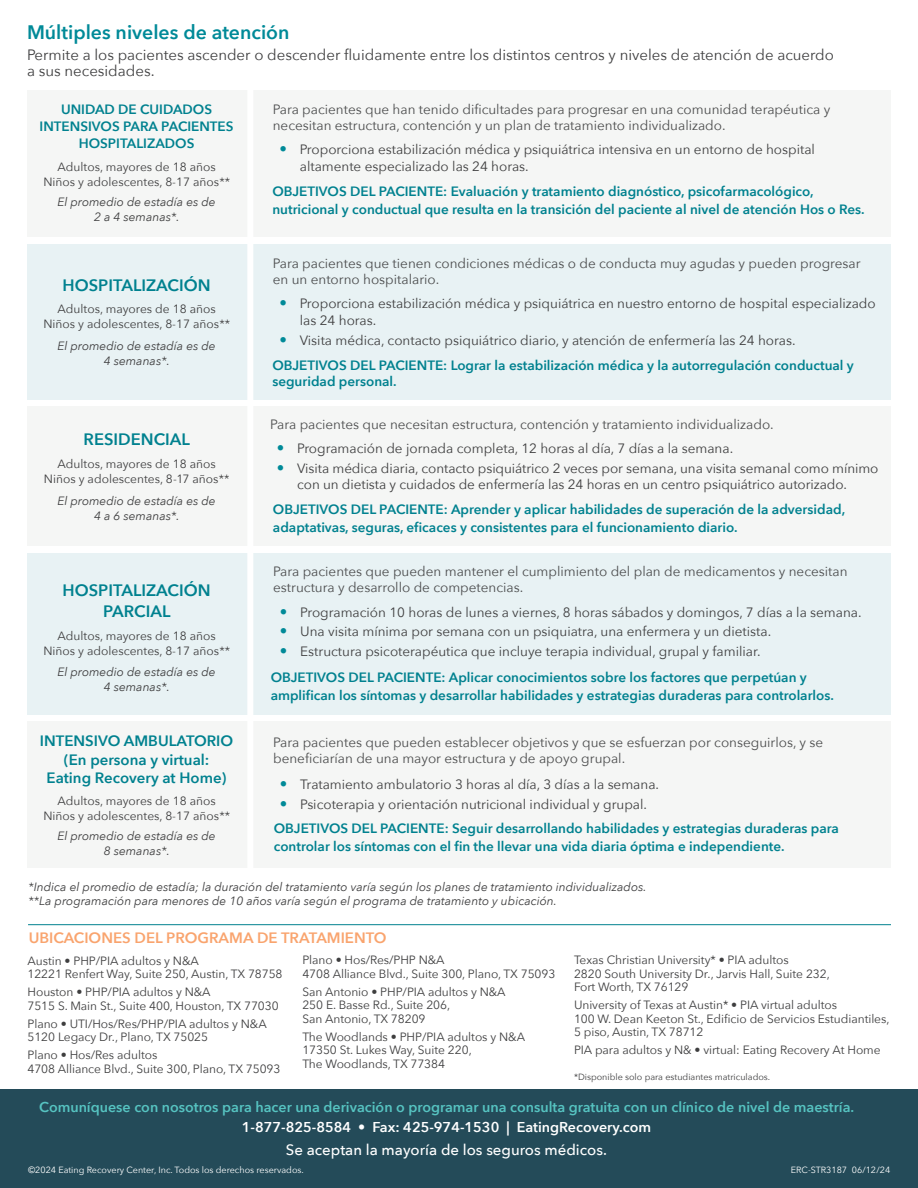
<style>
.page{position:relative;width:918px;height:1188px;background:#fff}
.page>*{position:absolute;margin:0;border:0;box-sizing:border-box;transform-origin:0 0}
.t1{font:600 19.5px "Avenir Next";color:#008a98}
.t2{font:600 16.5px/21px "Avenir Next";color:#00818f;text-align:center}
.t3{font:15px/16.5px "Avenir Next";color:#3e3e3f}
.t4{font:600 15px/19.5px "Avenir Next";color:#00818f;text-align:center}
.t5{font:500 15px "Avenir Next";color:#fff}
.t6{font:600 15px "Avenir Next";color:#f9a46e}
.t7{font:600 14.25px "Avenir Next";color:#56c3c1}
.t8{font:600 14.25px "Avenir Next";color:#fff}
.t9{font:600 13.5px/18px "Avenir Next";color:#00818f}
.t10{font:13.5px/16.5px "Avenir Next";color:#3e3e3f}
.t11{font:13.5px/16.5px "Avenir Next";color:#4b4c4d}
.t12{font:12px/13.5px "Avenir Next";letter-spacing:-.005em;color:#3e3e3f}
.t13{font:italic 12px/15px "Avenir Next";color:#3e3e3f;text-align:center}
.t14{font:9px "Avenir Next";color:#fff}
.t15{font:9px "Avenir Next";color:#3e3e3f}
.s1{font-size:15px;color:#008a98}
.s2{font-style:italic}
.s3{font-weight:400;font-size:15px;color:#008a98}
.s4{font-weight:400;color:#3e3e3f}
</style>
<div class="page">
<div style="left:27px;top:406px;width:864px;height:140px;background:#f5f6f5"></div>
<div style="left:0;top:1090px;width:918px;height:98px;background:#244b59"></div>
<div style="left:27px;top:90px;width:864px;height:147px;background:#f5f6f5"></div>
<div style="left:27px;top:244px;width:864px;height:156px;background:#e8f2f4"></div>
<div style="left:27px;top:553px;width:863px;height:161px;background:#e8f2f4"></div>
<div style="left:28px;top:721px;width:863px;height:147px;background:#f5f6f5"></div>
<div style="left:247px;top:71px;width:6px;height:818px;background:#fff"></div>
<hr style="left:28px;top:924px;width:863px;height:1px;background:#00818f">
<h1 class="t1" style="left:27px;top:15px;width:264px">Múltiples niveles de atención</h1>
<p class="t3" style="left:27px;top:46px;width:809px">Permite a los pacientes ascender o descender fluidamente entre los distintos centros y niveles de atención de acuerdo a sus necesidades.</p>
<p class="t9" style="left:40px;top:100px;width:196px;line-height:17.2px;text-align:center">UNIDAD DE CUIDADOS<br>INTENSIVOS PARA PACIENTES<br>HOSPITALIZADOS</p>
<p class="t11" style="left:273px;top:100px;width:559px">Para pacientes que han tenido dificultades para progresar en una comunidad terapéutica y necesitan estructura, contención y un plan de tratamiento individualizado.</p>
<p class="t10" style="left:280px;top:141px;width:537px"><span class="s1">•</span> Proporciona estabilización médica y psiquiátrica intensiva en un entorno de hospital</p>
<p class="t12" style="left:58px;top:160px;width:160px">Adultos, mayores de 18 años</p>
<p class="t10" style="left:300px;top:157px;width:231px">altamente especializado las 24 horas.</p>
<p class="t12" style="left:43px;top:172px;width:188px;line-height:19.5px;text-align:center">Niños y adolescentes, 8-17 años<span class="s2">**<br>El promedio de estadía es de</span></p>
<p class="t13" style="left:94px;top:208px;width:87px">2 a 4 semanas*.</p>
<p class="t9" style="left:272px;top:182px;width:594px">OBJETIVOS DEL PACIENTE: Evaluación y tratamiento diagnóstico, psicofarmacológico, nutricional y conductual que resulta en la transición del paciente al nivel de atención Hos o Res.</p>
<p class="t11" style="left:273px;top:254px;width:589px">Para pacientes que tienen condiciones médicas o de conducta muy agudas y pueden progresar en un entorno hospitalario.</p>
<p class="t10" style="left:300px;top:295px;width:578px;text-indent:-20px"><span class="s1">•</span> Proporciona estabilización médica y psiquiátrica en nuestro entorno de hospital especializado las 24 horas.</p>
<p class="t10" style="left:280px;top:331px;width:518px"><span class="s1">•</span> Visita médica, contacto psiquiátrico diario, y atención de enfermería las 24 horas.</p>
<h2 class="t2" style="left:63px;top:274px;width:149px">HOSPITALIZACIÓN</h2>
<p class="t12" style="left:43px;top:300px;width:188px;line-height:15px;text-align:center">Adultos, mayores de 18 años<br>Niños y adolescentes, 8-17 años<span class="s2">**</span></p>
<p class="t13" style="left:57px;top:338px;width:160px">El promedio de estadía es de<br>4 semanas*.</p>
<p class="t9" style="left:272px;top:357px;width:583px;line-height:16.2px">OBJETIVOS DEL PACIENTE: Lograr la estabilización médica y la autorregulación conductual y seguridad personal.</p>
<h2 class="t2" style="left:84px;top:429px;width:108px">RESIDENCIAL</h2>
<p class="t12" style="left:44px;top:456px;width:187px;line-height:15px;text-align:center">Adultos, mayores de 18 años<br>Niños y adolescentes, 8-17 años<span class="s2">**</span></p>
<p class="t13" style="left:57px;top:492px;width:160px">El promedio de estadía es de<br>4 a 6 semanas*.</p>
<p class="t11" style="left:270px;top:415px;width:505px">Para pacientes que necesitan estructura, contención y tratamiento individualizado.</p>
<p class="t10" style="left:277px;top:440px;width:458px"><span class="s1">•</span> Programación de jornada completa, 12 horas al día, 7 días a la semana.</p>
<p class="t10" style="left:297px;top:459px;width:583px;text-indent:-20px"><span class="s1">•</span> Visita médica diaria, contacto psiquiátrico 2 veces por semana, una visita semanal como mínimo con un dietista y cuidados de enfermería las 24 horas en un centro psiquiátrico autorizado.</p>
<p class="t9" style="left:273px;top:500px;width:574px">OBJETIVOS DEL PACIENTE: Aprender y aplicar habilidades de superación de la adversidad, adaptativas, seguras, eficaces y consistentes para el funcionamiento diario.</p>
<p class="t11" style="left:273px;top:562px;width:576px">Para pacientes que pueden mantener el cumplimiento del plan de medicamentos y necesitan estructura y desarrollo de competencias.</p>
<p class="t10" style="left:280px;top:603px;width:583px"><span class="s1">•</span> Programación 10 horas de lunes a viernes, 8 horas sábados y domingos, 7 días a la semana.</p>
<p class="t10" style="left:280px;top:623px;width:493px"><span class="s1">•</span> Una visita mínima por semana con un psiquiatra, una enfermera y un dietista.</p>
<p class="t10" style="left:280px;top:643px;width:482px"><span class="s1">•</span> Estructura psicoterapéutica que incluye terapia individual, grupal y familiar.</p>
<h2 class="t2" style="left:63px;top:580px;width:149px">HOSPITALIZACIÓN<br>PARCIAL</h2>
<p class="t12" style="left:43px;top:628px;width:188px;line-height:15px;text-align:center">Adultos, mayores de 18 años<br>Niños y adolescentes, 8-17 años<span class="s2">**</span></p>
<p class="t13" style="left:57px;top:664px;width:160px">El promedio de estadía es de<br>4 semanas*.</p>
<p class="t9" style="left:271px;top:667px;width:565px">OBJETIVOS DEL PACIENTE: Aplicar conocimientos sobre los factores que perpetúan y amplifican los síntomas y desarrollar habilidades y estrategias duraderas para controlarlos.</p>
<p class="t11" style="left:273px;top:733px;width:552px">Para pacientes que pueden establecer objetivos y que se esfuerzan por conseguirlos, y se beneficiarían de una mayor estructura y de apoyo grupal.</p>
<p class="t10" style="left:280px;top:775px;width:381px"><span class="s1">•</span> Tratamiento ambulatorio 3 horas al día, 3 días a la semana.</p>
<p class="t9" style="left:274px;top:791px;width:567px;line-height:24.3px;text-indent:6px"><span class="s3">•</span> <span class="s4">Psicoterapia y orientación nutricional individual y grupal.<br></span>OBJETIVOS DEL PACIENTE: Seguir desarrollando habilidades y estrategias duraderas para</p>
<p class="t9" style="left:274px;top:837px;width:512px">controlar los síntomas con el fin the llevar una vida diaria óptima e independiente.</p>
<p class="t4" style="left:40px;top:731px;width:195px">INTENSIVO AMBULATORIO (En persona y virtual:</p>
<p class="t4" style="left:47px;top:768px;width:181px">Eating Recovery at Home)</p>
<p class="t12" style="left:43px;top:792px;width:188px;line-height:15px;text-align:center">Adultos, mayores de 18 años<br>Niños y adolescentes, 8-17 años<span class="s2">**</span></p>
<p class="t13" style="left:57px;top:828px;width:160px">El promedio de estadía es de<br>8 semanas*.</p>
<p class="t13" style="left:28px;top:880px;width:620px;line-height:13.5px;text-align:left">*Indica el promedio de estadía; la duración del tratamiento varía según los planes de tratamiento individualizados. **La programación para menores de 10 años varía según el programa de tratamiento y ubicación.</p>
<p class="t6" style="left:29px;top:925px;width:359px">UBICACIONES DEL PROGRAMA DE TRATAMIENTO</p>
<p class="t12" style="left:28px;top:953px;width:257px">Austin • PHP/PIA adultos y N&amp;A<br>12221 Renfert Way, Suite 250, Austin, TX 78758</p>
<p class="t12" style="left:28px;top:985px;width:253px">Houston • PHP/PIA adultos y N&amp;A<br>7515 S. Main St., Suite 400, Houston, TX 77030</p>
<p class="t12" style="left:28px;top:1016px;width:241px">Plano • UTI/Hos/Res/PHP/PIA adultos y N&amp;A<br>5120 Legacy Dr., Plano, TX 75025</p>
<p class="t12" style="left:28px;top:1048px;width:254px">Plano • Hos/Res adultos<br>4708 Alliance Blvd., Suite 300, Plano, TX 75093</p>
<p class="t12" style="left:302px;top:953px;width:254px">Plano • Hos/Res/PHP N&amp;A<br>4708 Alliance Blvd., Suite 300, Plano, TX 75093</p>
<p class="t12" style="left:302px;top:984px;width:205px">San Antonio • PHP/PIA adultos y N&amp;A<br>250 E. Basse Rd., Suite 206,<br>San Antonio, TX 78209</p>
<p class="t12" style="left:302px;top:1029px;width:224px">The Woodlands • PHP/PIA adultos y N&amp;A<br>17350 St. Lukes Way, Suite 220,<br>The Woodlands, TX 77384</p>
<p class="t12" style="left:574px;top:953px;width:257px">Texas Christian University* • PIA adultos<br>2820 South University Dr., Jarvis Hall, Suite 232,<br>Fort Worth, TX 76129</p>
<p class="t12" style="left:574px;top:998px;width:317px">University of Texas at Austin* • PIA virtual adultos<br>100 W. Dean Keeton St., Edificio de Servicios Estudiantiles,<br>5 piso, Austin, TX 78712</p>
<p class="t12" style="left:574px;top:1043px;width:308px">PIA para adultos y N&amp; • virtual: Eating Recovery At Home</p>
<p class="t15" style="left:574px;top:1069px;width:198px">*Disponible solo para estudiantes matriculados.</p>
<p class="t7" style="left:39px;top:1095px;width:816px">Comuníquese con nosotros para hacer una derivación o programar una consulta gratuita con un clínico de nivel de maestría.</p>
<p class="t8" style="left:242px;top:1115px;width:411px">1-877-825-8584 • Fax: 425-974-1530 | EatingRecovery.com</p>
<p class="t14" style="left:28px;top:1162px;width:277px">©2024 Eating Recovery Center, Inc. Todos los derechos reservados.</p>
<p class="t14" style="left:791px;top:1162px;width:101px">ERC-STR3187 06/12/24</p>
<p class="t5" style="left:286px;top:1138px;width:323px">Se aceptan la mayoría de los seguros médicos.</p>
</div>
